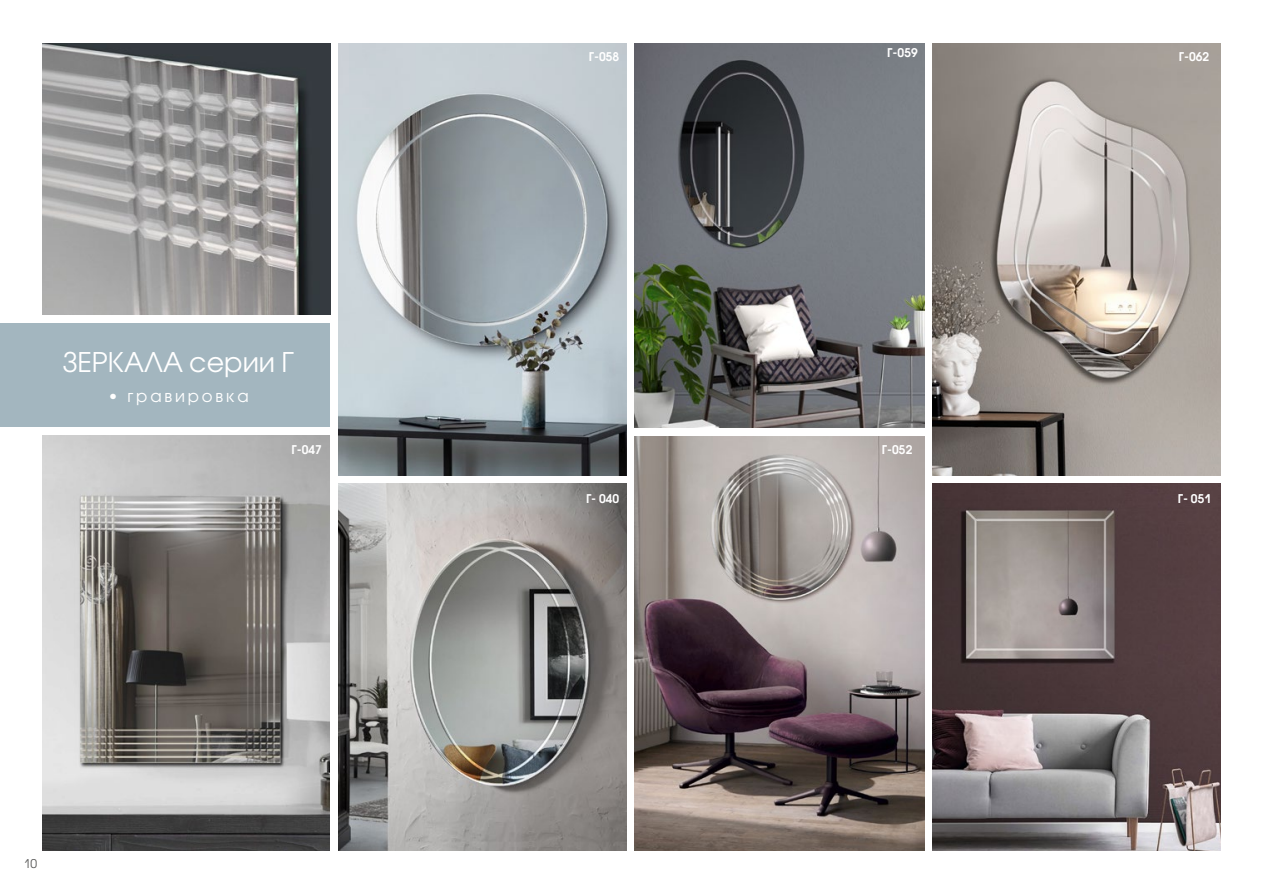
<style>
.page{position:relative;width:1263px;height:893px;background:#fff}
.page>*{position:absolute;margin:0;border:0;box-sizing:border-box;transform-origin:0 0}
.t1{font:27px "Avant Garde Gothic C";color:#fff}
.t2{font:16.5px "Avant Garde Gothic C";letter-spacing:.17em;color:#fff}
.t3{font:600 12px "Avant Garde Gothic C";color:#fff}
.t4{font:12px "Avant Garde Gothic C";color:#575756}
.s1{font-family:"AG Opus"}
</style>
<div class="page">
<img style="left:933px;top:483px;width:287px;height:367px">
<img style="left:43px;top:43px;width:287px;height:271px">
<img style="left:338px;top:483px;width:288px;height:367px">
<img style="left:635px;top:437px;width:289px;height:413px">
<div style="left:0;top:323px;width:330px;height:103px;background:#a3b6bf"></div>
<img style="left:933px;top:43px;width:287px;height:432px">
<img style="left:338px;top:43px;width:288px;height:432px">
<img style="left:43px;top:436px;width:287px;height:414px">
<img style="left:635px;top:43px;width:289px;height:384px">
<h1 class="t1" style="left:63px;top:346px;width:232px">ЗЕРКАЛА серии Г</h1>
<h2 class="t2" style="left:108px;top:386px;width:142px"><span class="s1">•</span> гравировка</h2>
<p class="t3" style="left:292px;top:442px;width:32px">Г-047</p>
<p class="t4" style="left:24px;top:857px;width:15px">10</p>
<p class="t3" style="left:887px;top:46px;width:32px">Г-059</p>
<p class="t3" style="left:589px;top:50px;width:32px">Г-058</p>
<p class="t3" style="left:1179px;top:50px;width:32px">Г-062</p>
<p class="t3" style="left:882px;top:442px;width:32px">Г-052</p>
<p class="t3" style="left:586px;top:491px;width:35px">Г- 040</p>
<p class="t3" style="left:1178px;top:491px;width:35px">Г- 051</p>
</div>
